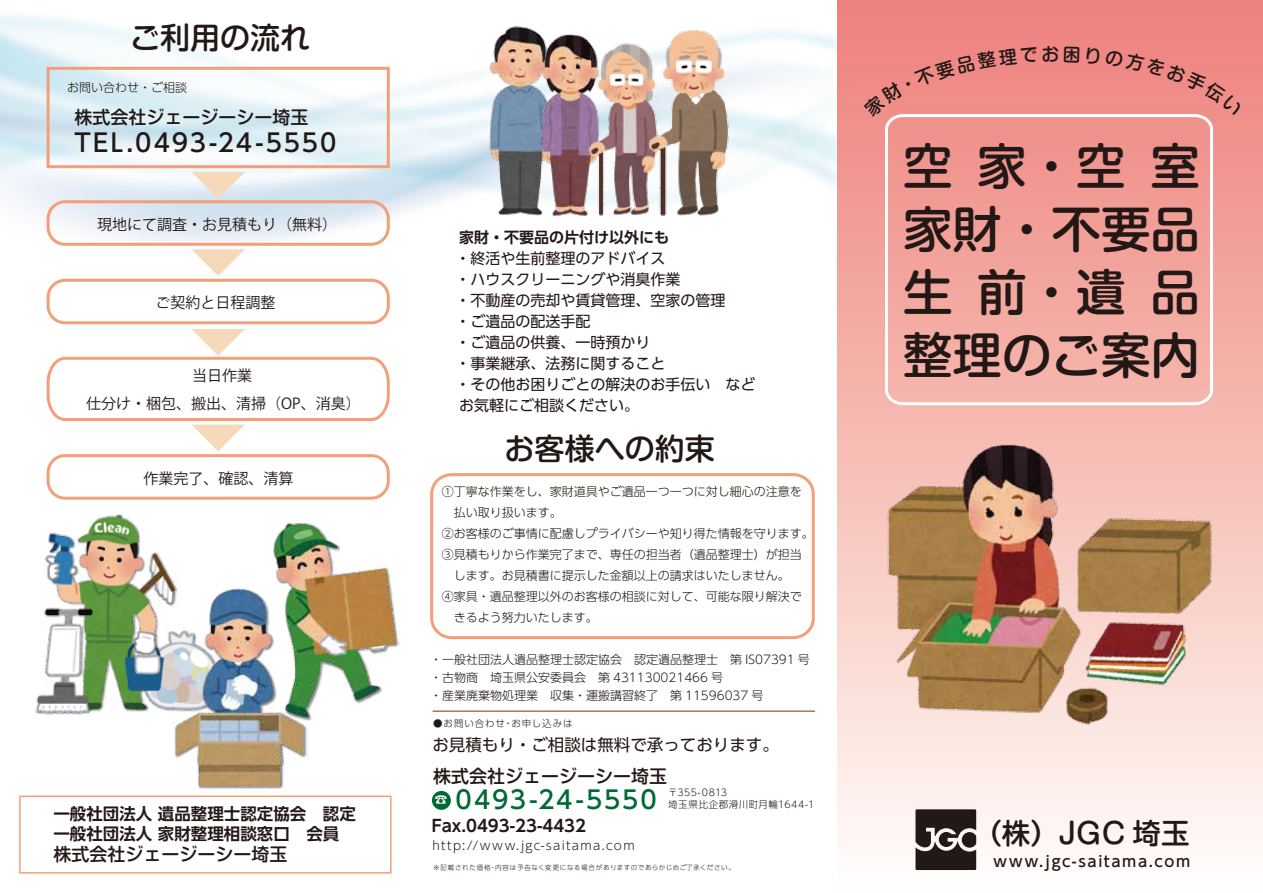
<style>
.page{position:relative;width:1263px;height:893px;background:#fff}
.page>*{position:absolute;margin:0;border:0;box-sizing:border-box;transform-origin:0 0}
.t1{font:500 49.5px/63px "Shin M Go Pr 6 N";color:#221815;text-align:justify}
.t2{font:500 30px "Shin M Go Pr 6 N";color:#221815}
.t3{font:500 28.5px "Shin M Go Pr 6 N";color:#221815}
.t4{font:500 24.75px "UD Shin Go Pr 6";letter-spacing:.07em;color:#221815}
.t5{font:500 24.75px "UD Shin Go Pr 6";letter-spacing:.07em;color:#006934}
.t6{font:500 18px "Shin M Go Pr 6 N";color:#221815}
.t7{font:700 16.5px/19.5px "UD Shin Go Pr 6 De";color:#221815}
.t8{font:16.5px "UD Shin Go Pr 6";color:#221815}
.t9{font:15px/21px "UD Shin Go Pr 6";color:#221815}
.t10{font:15px "Koz Go Pr 6 N";color:#221815}
.t11{font:500 15px "UD Shin Go Pr 6";letter-spacing:.105em;color:#221815}
.t12{font:700 15px "UD Shin Go Pr 6 De";color:#221815}
.t13{font:300 12px/21px "UD Shin Go Pr 6";color:#221815}
.t14{font:300 12px "UD Shin Go Pr 6";letter-spacing:.11em;color:#221815}
.t15{font:300 9.45px/11.4px "UD Shin Go Pr 6";letter-spacing:.045em;color:#221815}
.t16{font:300 9.45px "UD Shin Go Pr 6";letter-spacing:.095em;color:#221815}
.t17{font:300 6.6px "UD Shin Go Pr 6";letter-spacing:.09em;color:#221815}
</style>
<div class="page">
<div style="left:838px;top:0;width:425px;height:893px;background:linear-gradient(to bottom,#ed7f78,#fffdf7)"></div>
<svg style="left:883px;top:113px;width:331px;height:294px;background:#f2a59e"></svg>
<img style="left:474px;top:26px;width:50px;height:190px">
<img style="left:524px;top:26px;width:61px;height:191px">
<img style="left:561px;top:38px;width:63px;height:179px">
<img style="left:624px;top:28px;width:138px;height:188px">
<img style="left:881px;top:434px;width:336px;height:336px">
<svg style="left:915px;top:809px;width:61px;height:61px;background:#463c3a"></svg>
<hr style="left:432px;top:711px;width:383px;height:1px;background:#6a3906">
<div style="left:19px;top:795px;width:373px;height:79px;border:2px solid #f39f79"></div>
<div style="left:47px;top:200px;width:343px;height:46px;border:3px solid #f39f79;border-radius:17px"></div>
<div style="left:47px;top:279px;width:343px;height:45px;border:3px solid #f39f79;border-radius:17px"></div>
<div style="left:47px;top:454px;width:343px;height:46px;border:3px solid #f39f79;border-radius:17px"></div>
<svg style="left:191px;top:172px;width:54px;height:27px"></svg>
<svg style="left:191px;top:249px;width:54px;height:27px"></svg>
<svg style="left:46px;top:329px;width:344px;height:122px"></svg>
<img style="left:273px;top:522px;width:127px;height:182px">
<img style="left:35px;top:514px;width:141px;height:201px">
<img style="left:161px;top:586px;width:159px;height:203px">
<div style="left:47px;top:67px;width:343px;height:101px;border:3px solid #f39f79"></div>
<div style="left:430px;top:473px;width:385px;height:166px;border:3px solid #f39f79;border-radius:20px"></div>
<div style="left:432px;top:791px;width:19px;height:19px;background:#006934;border-radius:50%"></div>
<div style="left:862px;top:46px;width:196px;height:71px;background:#f08b87"></div>
<svg style="left:1064px;top:46px;width:15px;height:17px"></svg>
<div style="left:1086px;top:47px;width:157px;height:70px;background:#f08b87"></div>
<h2 class="t2" style="left:130px;top:14px;width:182px">ご利用の流れ</h2>
<p class="t13" style="left:67px;top:76px;width:121px">お問い合わせ・ご相談</p>
<h3 class="t6" style="left:75px;top:102px;width:236px">株式会社ジェージーシー埼玉</h3>
<h3 class="t4" style="left:75px;top:122px;width:263px">TEL.0493-24-5550</h3>
<p class="t10" style="left:97px;top:216px;width:241px">現地にて調査・お見積もり（無料）</p>
<p class="t10" style="left:156px;top:294px;width:121px">ご契約と日程調整</p>
<p class="t10" style="left:192px;top:367px;width:61px">当日作業</p>
<p class="t10" style="left:86px;top:395px;width:276px">仕分け・梱包、搬出、清掃（OP、消臭）</p>
<p class="t10" style="left:144px;top:470px;width:151px">作業完了、確認、清算</p>
<h3 class="t7" style="left:53px;top:804px;width:304px">一般社団法人 遺品整理士認定協会　認定一般社団法人 家財整理相談窓口　会員</h3>
<h3 class="t6" style="left:53px;top:839px;width:235px">株式会社ジェージーシー埼玉</h3>
<p class="t12" style="left:459px;top:225px;width:211px">家財・不要品の片付け以外にも</p>
<p class="t9" style="left:455px;top:247px;width:301px">・終活や生前整理のアドバイス<br>・ハウスクリーニングや消臭作業<br>・不動産の売却や賃貸管理、空家の管理<br>・ご遺品の配送手配<br>・ご遺品の供養、一時預かり<br>・事業継承、法務に関すること<br>・その他お困りごとの解決のお手伝い　などお気軽にご相談ください。</p>
<h2 class="t2" style="left:505px;top:424px;width:211px">お客様への約束</h2>
<p class="t13" style="left:442px;top:480px;width:373px">①丁寧な作業をし、家財道具やご遺品一つ一つに対し細心の注意を　払い取り扱います。<br>②お客様のご事情に配慮しプライバシーや知り得た情報を守ります。<br>③見積もりから作業完了まで、専任の担当者（遺品整理士）が担当　します。お見積書に提示した金額以上の請求はいたしません。<br>④家具・遺品整理以外のお客様の相談に対して、可能な限り解決で　きるよう努力いたします。</p>
<p class="t13" style="left:430px;top:650px;width:381px;line-height:18px">・一般社団法人遺品整理士認定協会　認定遺品整理士　第 IS07391 号・古物商　埼玉県公安委員会　第 431130021466 号<br>・産業廃棄物処理業　収集・運搬講習終了　第 11596037 号</p>
<p class="t16" style="left:433px;top:716px;width:141px">●お問い合わせ・お申し込みは</p>
<h3 class="t8" style="left:432px;top:732px;width:348px">お見積もり・ご相談は無料で承っております。</h3>
<h3 class="t6" style="left:433px;top:762px;width:235px">株式会社ジェージーシー埼玉</h3>
<h3 class="t5" style="left:435px;top:780px;width:223px"><sup>☎</sup> 0493-24-5550</h3>
<h3 class="t7" style="left:432px;top:815px;width:156px">Fax.0493-23-4432</h3>
<p class="t14" style="left:432px;top:836px;width:204px">http://www.jgc-saitama.com</p>
<p class="t15" style="left:668px;top:787px;width:148px">〒355-0813　<br>埼玉県比企郡滑川町月輪1644-1</p>
<p class="t17" style="left:433px;top:862px;width:303px">※記載された価格・内容は予告なく変更になる場合がありますのであらかじめご了承ください。</p>
<h1 class="t1" style="left:903px;top:133px;width:298px">空家・空室家財・不要品生前・遺品整理のご案内</h1>
<h3 class="t3" style="left:973px;top:810px;width:218px">（株）JGC 埼玉</h3>
<p class="t11" style="left:994px;top:849px;width:198px">www.jgc-saitama.com</p>
</div>
